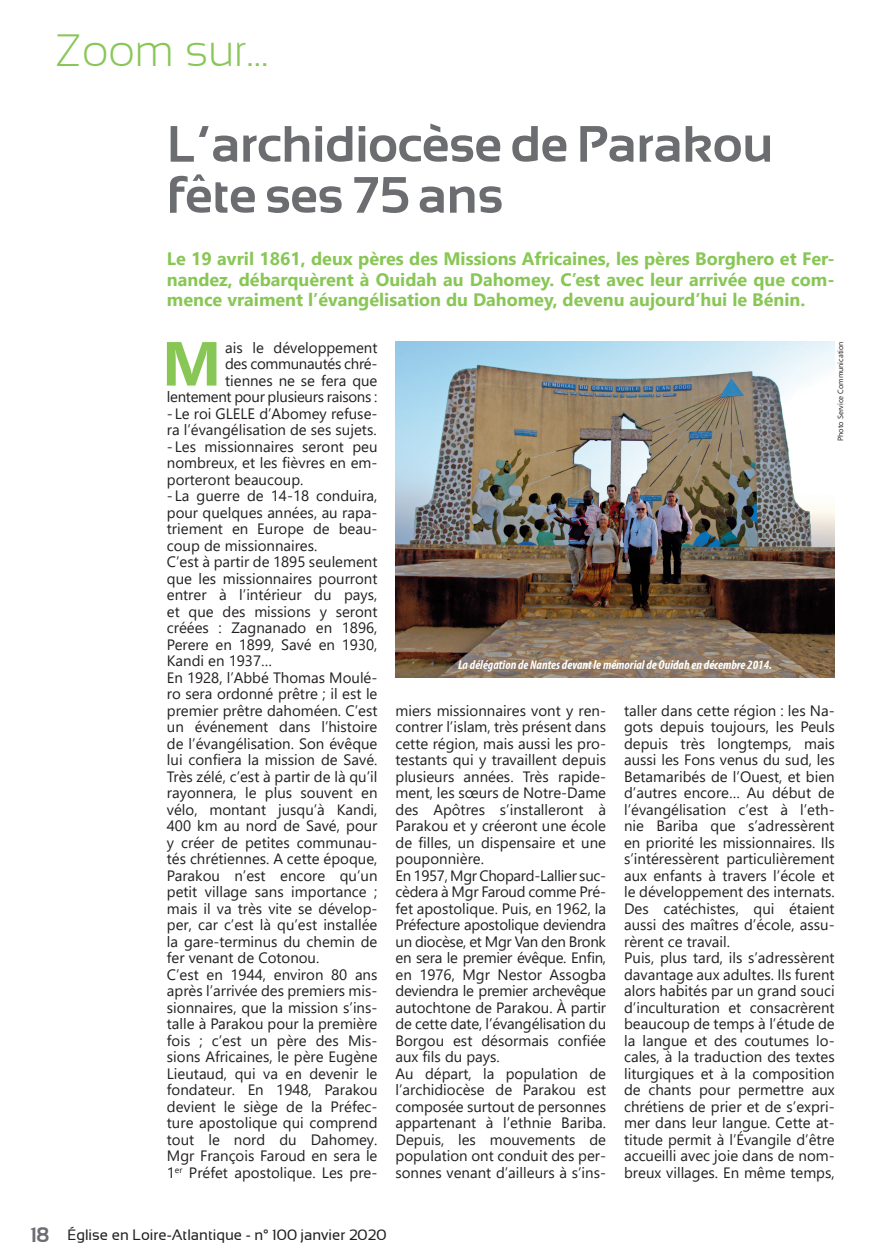
<style>
.page{position:relative;width:887px;height:1257px;background:#fff}
.page>*{position:absolute;margin:0;border:0;box-sizing:border-box;transform-origin:0 0}
.t1{font:700 62.1px "Segoe UI";color:#88c756}
.t2{font:700 51px/51px "Sansation";color:#6c6d70}
.t3{font:300 45px "Sansation";color:#88c756}
.t4{font:700 18px/20.2px "Segoe UI";color:#88c756;text-align:justify}
.t5{font:15px/16.5px "Segoe UI";color:#231f20}
.t6{font:15px/16.5px "Segoe UI";letter-spacing:-.02em;color:#231f20;text-align:right}
.t7{font:15px "Sansation";color:#231f20}
.t8{font:italic 700 condensed 12.75px "Myriad Pro";color:#fff}
.t9{font:7.5px "Segoe UI";color:#231f20}
.s1{font-weight:700;font-size:21px;color:#6c6d70}
</style>
<div class="page">
<img style="left:395px;top:341px;width:440px;height:336px">
<h3 class="t3" style="left:55px;top:26px;width:216px">Zoom sur...</h3>
<h2 class="t2" style="left:167px;top:118px;width:608px">L’archidiocèse de Parakou fête ses 75 ans</h2>
<p class="t4" style="left:167px;top:247px;width:669px">Le 19 avril 1861, deux pères des Missions Africaines, les pères Borghero et Fer&shy;nandez, débarquèrent à Ouidah au Dahomey. C’est avec leur arrivée que com&shy;mence vraiment l’évangélisation du Dahomey, devenu aujourd’hui le Bénin.</p>
<h1 class="t1" style="left:162px;top:305px;width:61px">M</h1>
<p class="t6" style="left:167px;top:338px;width:212px">ais le développement<br>des communautés chré-<br>tiennes ne se fera que lentement pour plusieurs raisons :</p>
<p class="t5" style="left:167px;top:404px;width:212px">- Le roi GLELE d’Abomey refuse&shy;ra l’évangélisation de ses sujets.</p>
<p class="t5" style="left:167px;top:437px;width:212px;text-align:justify">- Les missionnaires seront peu nombreux, et les fièvres en em&shy;porteront beaucoup.</p>
<p class="t5" style="left:167px;top:486px;width:212px">- La guerre de 14-18 conduira, pour quelques années, au rapa&shy;triement en Europe de beau&shy;coup de missionnaires.<br>C’est à partir de 1895 seulement que les missionnaires pourront entrer à l’intérieur du pays, et que des missions y seront créées : Zagnanado en 1896,<br>Perere en 1899, Savé en 1930,<br>Kandi en 1937…<br>En 1928, l’Abbé Thomas Moulé&shy;ro sera ordonné prêtre ; il est le premier prêtre dahoméen. C’est un événement dans l’histoire de l’évangélisation. Son évêque lui confiera la mission de Savé.<br>Très zélé, c’est à partir de là qu’il rayonnera, le plus souvent en vélo, montant jusqu’à Kandi,<br>400 km au nord de Savé, pour y créer de petites communau&shy;tés chrétiennes. A cette époque,<br>Parakou n’est encore qu’un petit village sans importance ; mais il va très vite se dévelop&shy;per, car c’est là qu’est installée la gare-terminus du chemin de fer venant de Cotonou.<br>C’est en 1944, environ 80 ans après l’arrivée des premiers mis&shy;sionnaires, que la mission s’ins&shy;talle à Parakou pour la première fois ; c’est un père des Mis&shy;sions Africaines, le père Eugène<br>Lieutaud, qui va en devenir le fondateur. En 1948, Parakou devient le siège de la Préfec&shy;ture apostolique qui comprend tout le nord du Dahomey.<br>Mgr François Faroud en sera le<br>1<sup>er</sup> Préfet apostolique. Les pre-</p>
<p class="t9" style="left:833px;top:441px;width:101px;rotate:-90deg">Photo Service Communication</p>
<p class="t8" style="left:458px;top:656px;width:315px">La délégation de Nantes devant le mémorial de Ouidah en décembre 2014.</p>
<p class="t5" style="left:395px;top:701px;width:212px">miers missionnaires vont y ren&shy;contrer l’islam, très présent dans cette région, mais aussi les pro&shy;testants qui y travaillent depuis plusieurs années. Très rapide&shy;ment, les sœurs de Notre-Dame des Apôtres s’installeront à<br>Parakou et y créeront une école de filles, un dispensaire et une pouponnière.<br>En 1957, Mgr Chopard-Lallier suc&shy;cèdera à Mgr Faroud comme Pré&shy;fet apostolique. Puis, en 1962, la<br>Préfecture apostolique deviendra un diocèse, et Mgr Van den Bronk en sera le premier évêque. Enfin, en 1976, Mgr Nestor Assogba deviendra le premier archevêque autochtone de Parakou. À partir de cette date, l’évangélisation du<br>Borgou est désormais confiée aux fils du pays.<br>Au départ, la population de l’archidiocèse de Parakou est composée surtout de personnes appartenant à l’ethnie Bariba.<br>Depuis, les mouvements de population ont conduit des per&shy;sonnes venant d’ailleurs à s’ins-</p>
<p class="t5" style="left:624px;top:701px;width:212px">taller dans cette région : les Na&shy;gots depuis toujours, les Peuls depuis très longtemps, mais aussi les Fons venus du sud, les<br>Betamaribés de l’Ouest, et bien d’autres encore… Au début de l’évangélisation c’est à l’eth&shy;nie Bariba que s’adressèrent en priorité les missionnaires. Ils s’intéressèrent particulièrement aux enfants à travers l’école et le développement des internats.<br>Des catéchistes, qui étaient aussi des maîtres d’école, assu&shy;rèrent ce travail.<br>Puis, plus tard, ils s’adressèrent davantage aux adultes. Ils furent alors habités par un grand souci d’inculturation et consacrèrent beaucoup de temps à l’étude de la langue et des coutumes lo&shy;cales, à la traduction des textes liturgiques et à la composition de chants pour permettre aux chrétiens de prier et de s’expri&shy;mer dans leur langue. Cette at&shy;titude permit à l’Évangile d’être accueilli avec joie dans de nom&shy;breux villages. En même temps,</p>
<p class="t7" style="left:30px;top:1226px;width:358px"><span class="s1">18</span> Église en Loire-Atlantique - n° 100 janvier 2020</p>
</div>
